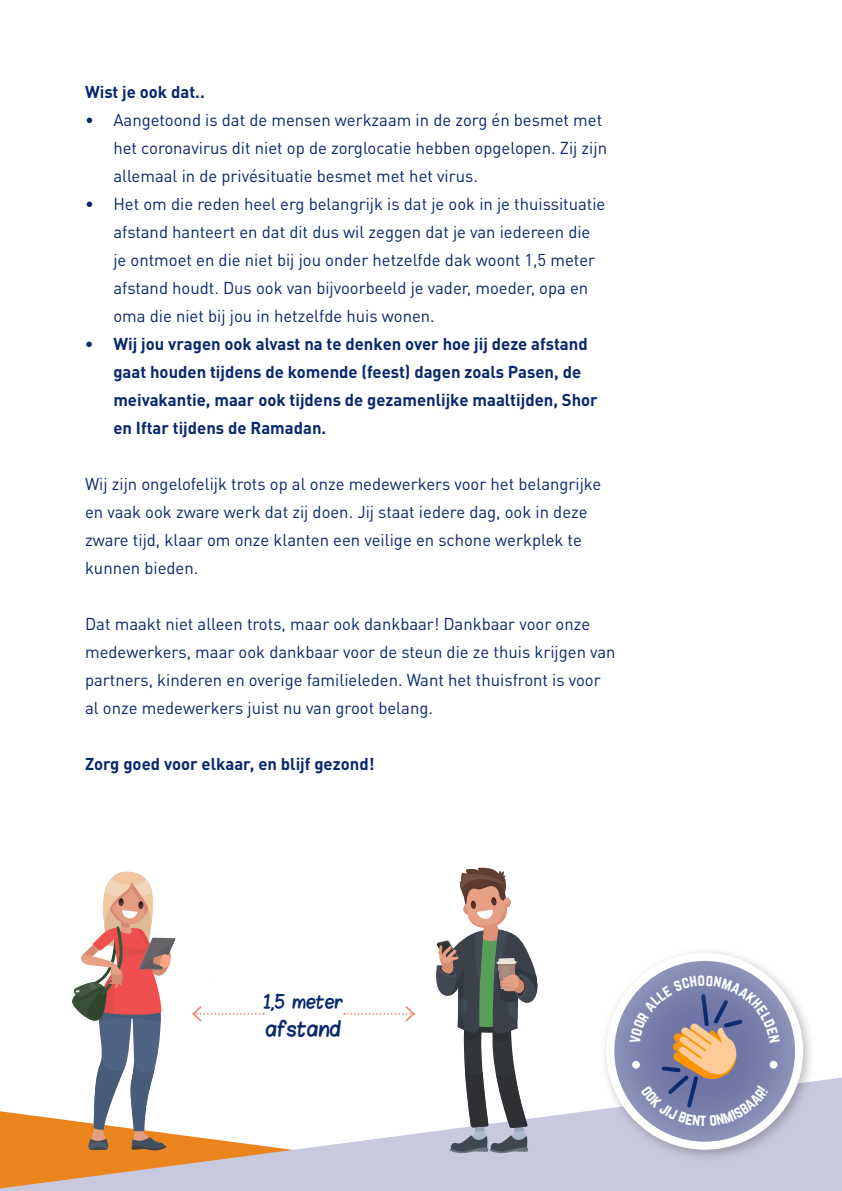
<style>
.page{position:relative;width:842px;height:1191px;background:#fff}
.page>*{position:absolute;margin:0;border:0;box-sizing:border-box;transform-origin:0 0}
.t1{font:17px/28px "DIN Pro";color:#08276c}
.t2{font:700 17px/28px "DIN Pro";color:#08276c}
.t3{font:17px "Blokletters Viltstift";color:#08276c}
.t4{font:15px "Blokletters Viltstift";color:#08276c}
</style>
<div class="page">
<svg style="left:416px;top:1077px;width:426px;height:114px;background:#cfd0e3"></svg>
<svg style="left:432px;top:867px;width:111px;height:287px"></svg>
<svg style="left:0;top:871px;width:416px;height:320px"></svg>
<div style="left:600px;top:946px;width:217px;height:217px;background:#231f20;opacity:.3"></div>
<div style="left:603px;top:949px;width:200px;height:202px;background:#fff;opacity:.5"></div>
<svg style="left:629px;top:975px;width:151px;height:151px;background:#8d8ba8"></svg>
<p class="t2" style="left:85px;top:77px;width:121px">Wist je ook dat..</p>
<p class="t1" style="left:113px;top:105px;width:495px;text-indent:-28px">• Aangetoond is dat de mensen werkzaam in de zorg én besmet met het coronavirus dit niet op de zorglocatie hebben opgelopen. Zij zijn allemaal in de privésituatie besmet met het virus.</p>
<p class="t1" style="left:113px;top:189px;width:494px;text-indent:-28px">• Het om die reden heel erg belangrijk is dat je ook in je thuissituatie afstand hanteert en dat dit dus wil zeggen dat je van iedereen die je ontmoet en die niet bij jou onder hetzelfde dak woont 1,5 meter afstand houdt. Dus ook van bijvoorbeeld je vader, moeder, opa en oma die niet bij jou in hetzelfde huis wonen.</p>
<p class="t2" style="left:113px;top:329px;width:486px;text-indent:-28px">• Wij jou vragen ook alvast na te denken over hoe jij deze afstand gaat houden tijdens de komende (feest) dagen zoals Pasen, de meivakantie, maar ook tijdens de gezamenlijke maaltijden, Shor en Iftar tijdens de Ramadan.</p>
<p class="t1" style="left:85px;top:469px;width:518px">Wij zijn ongelofelijk trots op al onze medewerkers voor het belangrijke en vaak ook zware werk dat zij doen. Jij staat iedere dag, ook in deze zware tijd, klaar om onze klanten een veilige en schone werkplek te kunnen bieden.</p>
<p class="t1" style="left:85px;top:609px;width:532px">Dat maakt niet alleen trots, maar ook dankbaar! Dankbaar voor onze medewerkers, maar ook dankbaar voor de steun die ze thuis krijgen van partners, kinderen en overige familieleden. Want het thuisfront is voor al onze medewerkers juist nu van groot belang.</p>
<p class="t2" style="left:85px;top:749px;width:291px">Zorg goed voor elkaar, en blijf gezond!</p>
<p class="t4" style="left:264px;top:989px;width:81px">1,5 meter</p>
<p class="t3" style="left:265px;top:1014px;width:78px">afstand</p>
</div>
